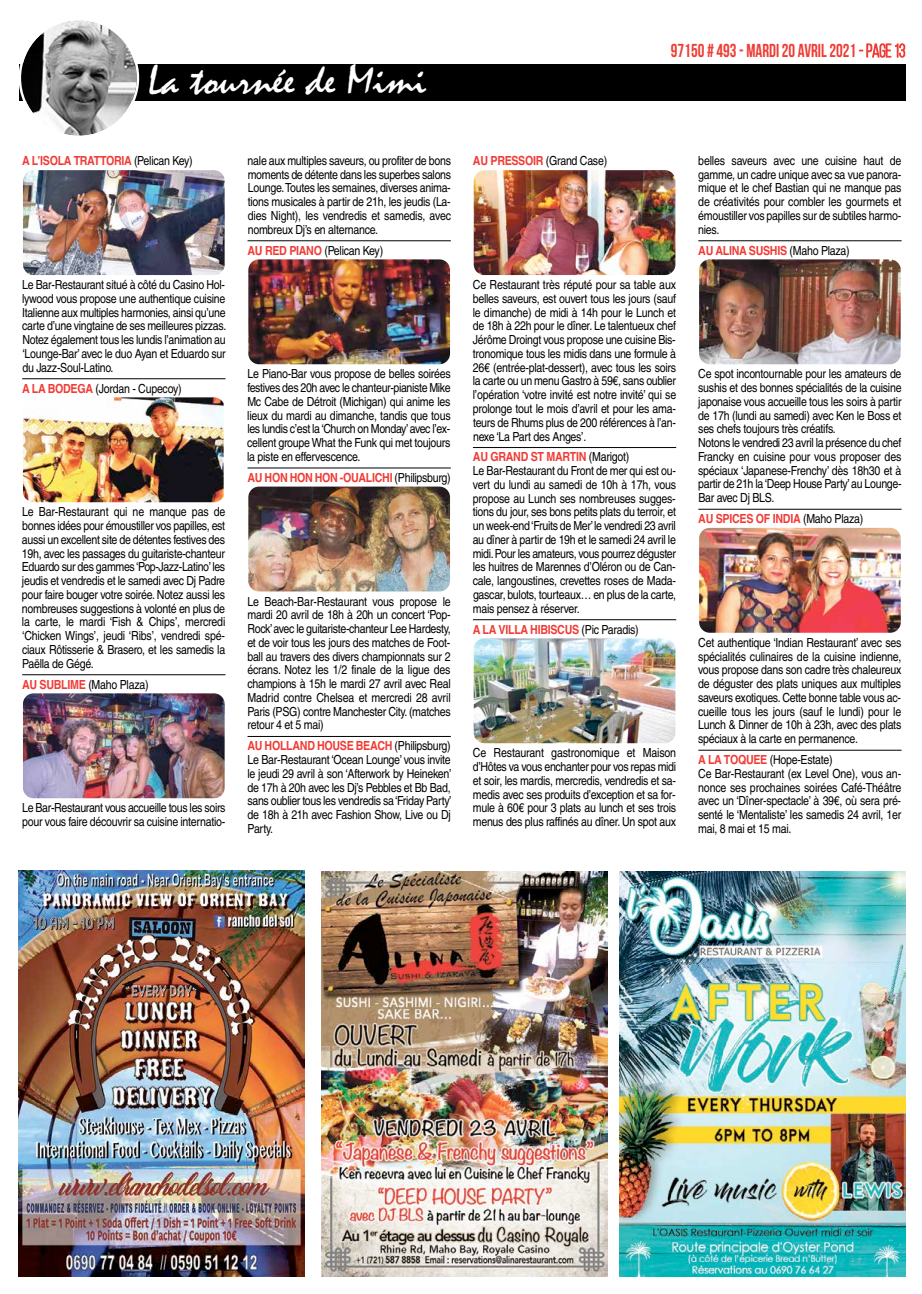
<style>
.page{position:relative;width:922px;height:1294px;background:#fff}
.page>*{position:absolute;margin:0;border:0;box-sizing:border-box;transform-origin:0 0}
.t1{font:42.25px "Mistral";color:#fff;scale:1.07 1}
.t2{font:700 18.75px "Bebas Neue";color:#f03c36;scale:.9 1}
.t3{font:12.5px/13.8px "Helvetica";letter-spacing:-.025em;color:#000;text-align:justify;scale:.85 1}
.t4{font:700 12.5px "Helvetica";letter-spacing:-.025em;color:#f03c36;scale:.85 1}
.s1{font-weight:400}
.s2{font-weight:400;color:#000}
.s3{font-weight:700;color:#f03c36}
</style>
<div class="page">
<div style="left:19px;top:64px;width:885px;height:36px;background:#000"></div>
<svg style="left:19px;top:20px;width:120px;height:116px"></svg>
<svg style="left:859px;top:43px;width:46px;height:15px"></svg>
<img style="left:322px;top:871px;width:285px;height:405px">
<img style="left:19px;top:871px;width:285px;height:405px">
<img style="left:619px;top:871px;width:285px;height:405px">
<hr style="left:22px;top:378px;width:203px;height:1px;background:#000">
<hr style="left:22px;top:674px;width:203px;height:1px;background:#000">
<hr style="left:247px;top:240px;width:203px;height:1px;background:#000">
<hr style="left:247px;top:467px;width:203px;height:1px;background:#000">
<hr style="left:247px;top:736px;width:203px;height:1px;background:#000">
<hr style="left:473px;top:447px;width:203px;height:1px;background:#000">
<hr style="left:473px;top:619px;width:203px;height:1px;background:#000">
<hr style="left:698px;top:240px;width:203px;height:1px;background:#000">
<hr style="left:698px;top:509px;width:203px;height:1px;background:#000">
<hr style="left:698px;top:750px;width:203px;height:1px;background:#000">
<img style="left:248px;top:486px;width:202px;height:105px">
<img style="left:248px;top:259px;width:202px;height:105px">
<img style="left:23px;top:397px;width:200px;height:105px">
<img style="left:473px;top:170px;width:202px;height:105px">
<img style="left:699px;top:259px;width:201px;height:105px">
<img style="left:473px;top:638px;width:202px;height:105px">
<img style="left:699px;top:528px;width:201px;height:104px">
<img style="left:23px;top:693px;width:201px;height:105px">
<img style="left:23px;top:170px;width:201px;height:105px">
<h1 class="t1" style="left:148px;top:57px;width:262px">La tournée de Mimi</h1>
<h2 class="t2" style="left:670px;top:41px;width:262px">97150 # 493- MARDI 20 AVRIL2021 <span class="s1">- page 13</span></h2>
<p class="t4" style="left:22px;top:151px;width:202px">A L’ISOLA TRATTORIA <span class="s2">(Pelican Key)</span></p>
<p class="t3" style="left:22px;top:278px;width:241px">Le Bar-Restaurant situé à côté du Casino Hol&shy;lywood vous propose une authentique cuisine Italienne aux multiples harmonies, ainsi qu’une carte d’une vingtaine de ses meilleures pizzas.<br>Notez également tous les lundis l’animation au ‘Lounge-Bar’ avec le duo Ayan et Eduardo sur du Jazz-Soul-Latino.</p>
<p class="t3" style="left:22px;top:381px;width:189px"><span class="s3">A LA BODEGA</span> (Jordan - Cupecoy)</p>
<p class="t3" style="left:22px;top:505px;width:241px">Le Bar-Restaurant qui ne manque pas de bonnes idées pour émoustiller vos papilles, est aussi un excellent site de détentes festives des 19h, avec les passages du guitariste-chanteur Eduardo sur des gammes‘Pop-Jazz-Latino’les jeudis et vendredis et le samedi avec Dj Padre pour faire bouger votre soirée. Notez aussi les nombreuses suggestions à volonté en plus de la carte, le mardi ‘Fish &amp; Chips’, mercredi ‘Chicken Wings’, jeudi ‘Ribs’, vendredi spé&shy;ciaux Rôtisserie &amp; Brasero, et les samedis la Paëlla de Gégé.</p>
<p class="t3" style="left:22px;top:677px;width:150px"><span class="s3">AU SUBLIME</span> (Maho Plaza)</p>
<p class="t3" style="left:22px;top:801px;width:241px">Le Bar-Restaurant vous accueille tous les soirs pour vous faire découvrir sa cuisine internatio-</p>
<p class="t3" style="left:247px;top:154px;width:241px">nale aux multiples saveurs, ou profiter de bons moments de détente dans les superbes salons Lounge.Toutes les semaines, diverses anima&shy;tions musicales à partir de 21h, les jeudis (La&shy;dies Night), les vendredis et samedis, avec nombreux Dj’s en alternance.</p>
<p class="t3" style="left:247px;top:243px;width:161px"><span class="s3">AU RED PIANO</span> (Pelican Key)</p>
<p class="t3" style="left:247px;top:367px;width:241px">Le Piano-Bar vous propose de belles soirées festives des 20h avec le chanteur-pianiste Mike Mc Cabe de Détroit (Michigan) qui anime les lieux du mardi au dimanche, tandis que tous les lundis c’est la‘Church on Monday’avec l’ex&shy;cellent groupe What the Funk qui met toujours la piste en effervescence.</p>
<p class="t4" style="left:247px;top:467px;width:240px">AU HON HON HON -OUALICHI <span class="s2">(Philipsburg)</span></p>
<p class="t3" style="left:247px;top:594px;width:241px">Le Beach-Bar-Restaurant vous propose le mardi 20 avril de 18h à 20h un concert ‘Pop-Rock’avec le guitariste-chanteur Lee Hardesty, et de voir tous les jours des matches de Foot&shy;ball au travers des divers championnats sur 2 écrans. Notez les 1/2 finale de la ligue des champions à 15h le mardi 27 avril avec Real Madrid contre Chelsea et mercredi 28 avril Paris (PSG) contre Manchester City. (matches retour 4 et 5 mai)</p>
<p class="t3" style="left:247px;top:739px;width:242px"><span class="s3">AU HOLLAND HOUSE BEACH</span> (Philipsburg)<br>Le Bar-Restaurant ‘Ocean Lounge’ vous invite le jeudi 29 avril à son ‘Afterwork by Heineken’ de 17h à 20h avec les Dj’s Pebbles et Bb Bad, sans oublier tous les vendredis sa‘Friday Party’ de 18h à 21h avec Fashion Show, Live ou Dj Party.</p>
<p class="t3" style="left:473px;top:154px;width:159px"><span class="s3">AU PRESSOIR</span> (Grand Case)</p>
<p class="t3" style="left:472px;top:278px;width:241px">Ce Restaurant très réputé pour sa table aux belles saveurs, est ouvert tous les jours (sauf le dimanche) de midi à 14h pour le Lunch et de 18h à 22h pour le dîner. Le talentueux chef Jérôme Droingt vous propose une cuisine Bis&shy;tronomique tous les midis dans une formule à 26€ (entrée-plat-dessert), avec tous les soirs la carte ou un menu Gastro à 59€, sans oublier l’opération ‘votre invité est notre invité’ qui se prolonge tout le mois d’avril et pour les ama&shy;teurs de Rhums plus de 200 références à l’an&shy;nexe ‘La Part des Anges’.</p>
<p class="t3" style="left:472px;top:450px;width:241px;text-align:left"><span class="s3">AU GRAND ST MARTIN</span> (Marigot)<br>Le Bar-Restaurant du Front de mer qui est ou&shy;vert du lundi au samedi de 10h à 17h, vous propose au Lunch ses nombreuses sugges&shy;tions du jour, ses bons petits plats du terroir, et un week-end‘Fruits de Mer’ le vendredi 23 avril au dîner à partir de 19h et le samedi 24 avril le midi.Pour les amateurs, vous pourrez déguster les huitres de Marennes d’Oléron ou de Can&shy;cale, langoustines, crevettes roses de Mada&shy;gascar, bulots, tourteaux… en plus de la carte, mais pensez à réserver.</p>
<p class="t4" style="left:473px;top:619px;width:196px">A LA VILLA HIBISCUS <span class="s2">(Pic Paradis)</span></p>
<p class="t3" style="left:473px;top:746px;width:241px">Ce Restaurant gastronomique et Maison d’Hôtes va vous enchanter pour vos repas midi et soir, les mardis, mercredis, vendredis et sa&shy;medis avec ses produits d’exception et sa for&shy;mule à 60€ pour 3 plats au lunch et ses trois menus des plus raffinés au dîner. Un spot aux</p>
<p class="t3" style="left:698px;top:154px;width:241px">belles saveurs avec une cuisine haut de gamme, un cadre unique avec sa vue panora&shy;mique et le chef Bastian qui ne manque pas de créativités pour combler les gourmets et émoustiller vos papilles sur de subtiles harmo&shy;nies.</p>
<p class="t4" style="left:698px;top:240px;width:180px">AU ALINA SUSHIS <span class="s2">(Maho Plaza)</span></p>
<p class="t3" style="left:698px;top:367px;width:241px;text-align:left">Ce spot incontournable pour les amateurs de sushis et des bonnes spécialités de la cuisine japonaise vous accueille tous les soirs à partir de 17h (lundi au samedi) avec Ken le Boss et ses chefs toujours très créatifs.<br>Notons le vendredi 23 avril la présence du chef Francky en cuisine pour vous proposer des spéciaux ‘Japanese-Frenchy’ dès 18h30 et à partir de 21h la‘Deep House Party’au Lounge-Bar avec Dj BLS.</p>
<p class="t4" style="left:698px;top:508px;width:196px">AU SPICES OF INDIA <span class="s2">(Maho Plaza)</span></p>
<p class="t3" style="left:697px;top:635px;width:241px">Cet authentique ‘Indian Restaurant’ avec ses spécialités culinaires de la cuisine indienne, vous propose dans son cadre très chaleureux de déguster des plats uniques aux multiples saveurs exotiques. Cette bonne table vous ac&shy;cueille tous les jours (sauf le lundi) pour le Lunch &amp; Dinner de 10h à 23h, avec des plats spéciaux à la carte en permanence.</p>
<p class="t3" style="left:698px;top:752px;width:241px;text-align:left"><span class="s3">A LA TOQUEE</span> (Hope-Estate)<br>Ce Bar-Restaurant (ex Level One), vous an&shy;nonce ses prochaines soirées Café-Théâtre avec un ‘Dîner-spectacle’ à 39€, où sera pré&shy;senté le ‘Mentaliste’ les samedis 24 avril, 1er mai, 8 mai et 15 mai.</p>
</div>
